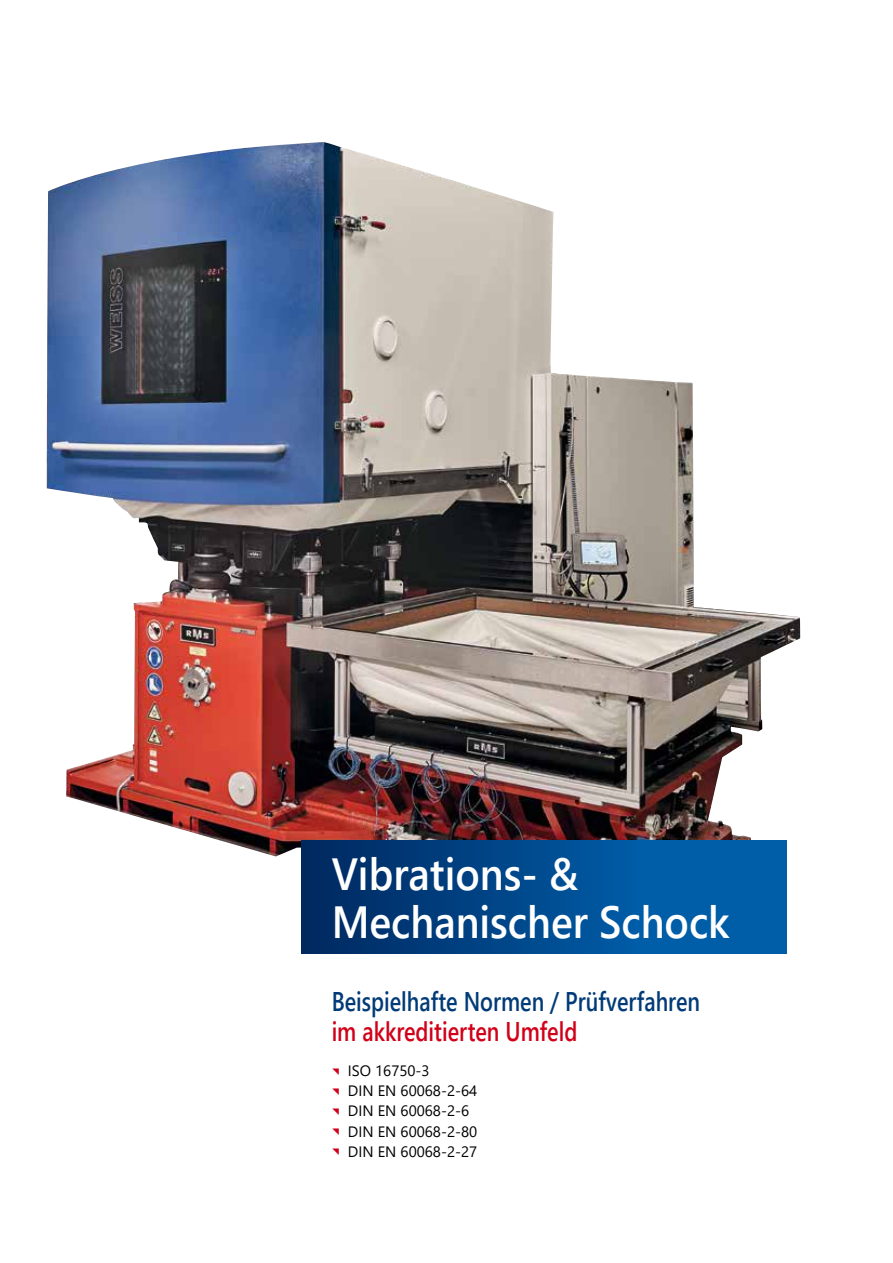
<style>
.page{position:relative;width:893px;height:1263px;background:#fff}
.page>*{position:absolute;margin:0;border:0;box-sizing:border-box;transform-origin:0 0}
.t1{font:600 45px/48px "Segoe UI";color:#fff;scale:.91 1}
.t2{font:600 27px "Segoe UI";color:#003b77;scale:.8 1}
.t3{font:600 27px "Segoe UI";color:#d10019;scale:.8 1}
.t4{font:15px/20.1px "Segoe UI";color:#000}
</style>
<div class="page">
<img style="left:47px;top:142px;width:753px;height:755px">
<div style="left:302px;top:841px;width:485px;height:112px;background:linear-gradient(to right,#002c64,#0069b7)"></div>
<h1 class="t1" style="left:332px;top:846px;width:439px">Vibrations- &amp;<br>Mechanischer Schock</h1>
<h2 class="t2" style="left:332px;top:976px;width:462px">Beispielhafte Normen / Prüfverfahren</h2>
<h2 class="t3" style="left:332px;top:1006px;width:309px">im akkreditierten Umfeld</h2>
<p class="t4" style="left:348px;top:1059px;width:131px">ISO 16750-3<br>DIN EN 60068-2-64<br>DIN EN 60068-2-6<br>DIN EN 60068-2-80<br>DIN EN 60068-2-27</p>
</div>
